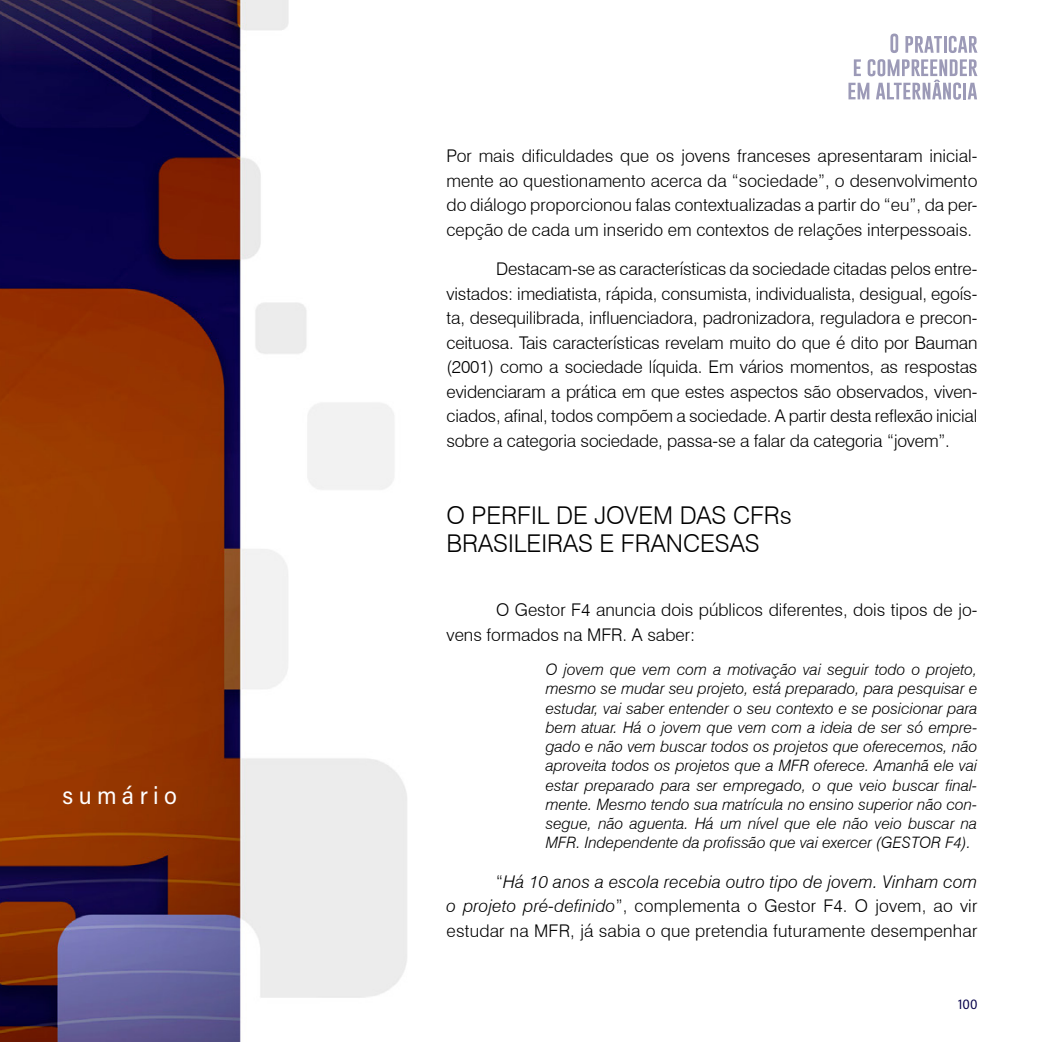
<style>
.page{position:relative;width:1042px;height:1042px;background:#fff}
.page>*{position:absolute;margin:0;border:0;box-sizing:border-box;transform-origin:0 0}
.t1{font:300 24.5px/28px "Swiss 721 BT";color:#000}
.t2{font:24.5px "Acumin Variable Concept";letter-spacing:.22em;color:#fff}
.t3{font:300 17.5px/24.5px "Swiss 721 BT";color:#000;text-align:justify}
.t4{font:italic 300 15.75px/19.2px "Swiss 721 BT";color:#000;text-align:justify}
.t5{font:14px "Acumin Variable Concept";color:#07024b}
.s1{font-style:italic}
</style>
<div class="page">
<img style="left:0;top:0;width:407px;height:1042px">
<svg style="left:890px;top:34px;width:8px;height:19px"></svg>
<svg style="left:905px;top:36px;width:37px;height:17px"></svg>
<hr style="left:943px;top:36px;width:3px;height:17px;background:#07024b">
<svg style="left:949px;top:36px;width:28px;height:17px"></svg>
<svg style="left:848px;top:59px;width:129px;height:41px"></svg>
<h1 class="t2" style="left:63px;top:778px;width:116px">sumário</h1>
<p class="t3" style="left:446px;top:144px;width:532px">Por mais dificuldades que os jovens franceses apresentaram inicial&shy;mente ao questionamento acerca da “sociedade”, o desenvolvimento do diálogo proporcionou falas contextualizadas a partir do “eu”, da per&shy;cepção de cada um inserido em contextos de relações interpessoais.</p>
<p class="t3" style="left:446px;top:256px;width:532px;text-indent:50px">Destacam-se as características da sociedade citadas pelos entre&shy;vistados: imediatista, rápida, consumista, individualista, desigual, egoís&shy;ta, desequilibrada, influenciadora, padronizadora, reguladora e precon&shy;ceituosa. Tais características revelam muito do que é dito por Bauman (2001) como a sociedade líquida. Em vários momentos, as respostas evidenciaram a prática em que estes aspectos são observados, viven&shy;ciados, afinal, todos compõem a sociedade. A partir desta reflexão inicial sobre a categoria sociedade, passa-se a falar da categoria “jovem”.</p>
<h1 class="t1" style="left:446px;top:501px;width:347px">O PERFIL DE JOVEM DAS CFRs<br>BRASILEIRAS E FRANCESAS</h1>
<p class="t3" style="left:446px;top:598px;width:532px;text-indent:50px">O Gestor F4 anuncia dois públicos diferentes, dois tipos de jo&shy;vens formados na MFR. A saber:</p>
<p class="t4" style="left:546px;top:660px;width:433px">O jovem que vem com a motivação vai seguir todo o projeto, mesmo se mudar seu projeto, está preparado, para pesquisar e estudar, vai saber entender o seu contexto e se posicionar para bem atuar. Há o jovem que vem com a ideia de ser só empre&shy;gado e não vem buscar todos os projetos que oferecemos, não aproveita todos os projetos que a MFR oferece. Amanhã ele vai estar preparado para ser empregado, o que veio buscar final&shy;mente. Mesmo tendo sua matrícula no ensino superior não con&shy;segue, não aguenta. Há um nível que ele não veio buscar na MFR. Independente da profissão que vai exercer (GESTOR F4).</p>
<p class="t3" style="left:446px;top:869px;width:532px;text-indent:50px">“<span class="s1">Há 10 anos a escola recebia outro tipo de jovem. Vinham com o projeto pré-definido</span>”, complementa o Gestor F4. O jovem, ao vir estudar na MFR, já sabia o que pretendia futuramente desempenhar</p>
<p class="t5" style="left:958px;top:994px;width:21px">100</p>
</div>
